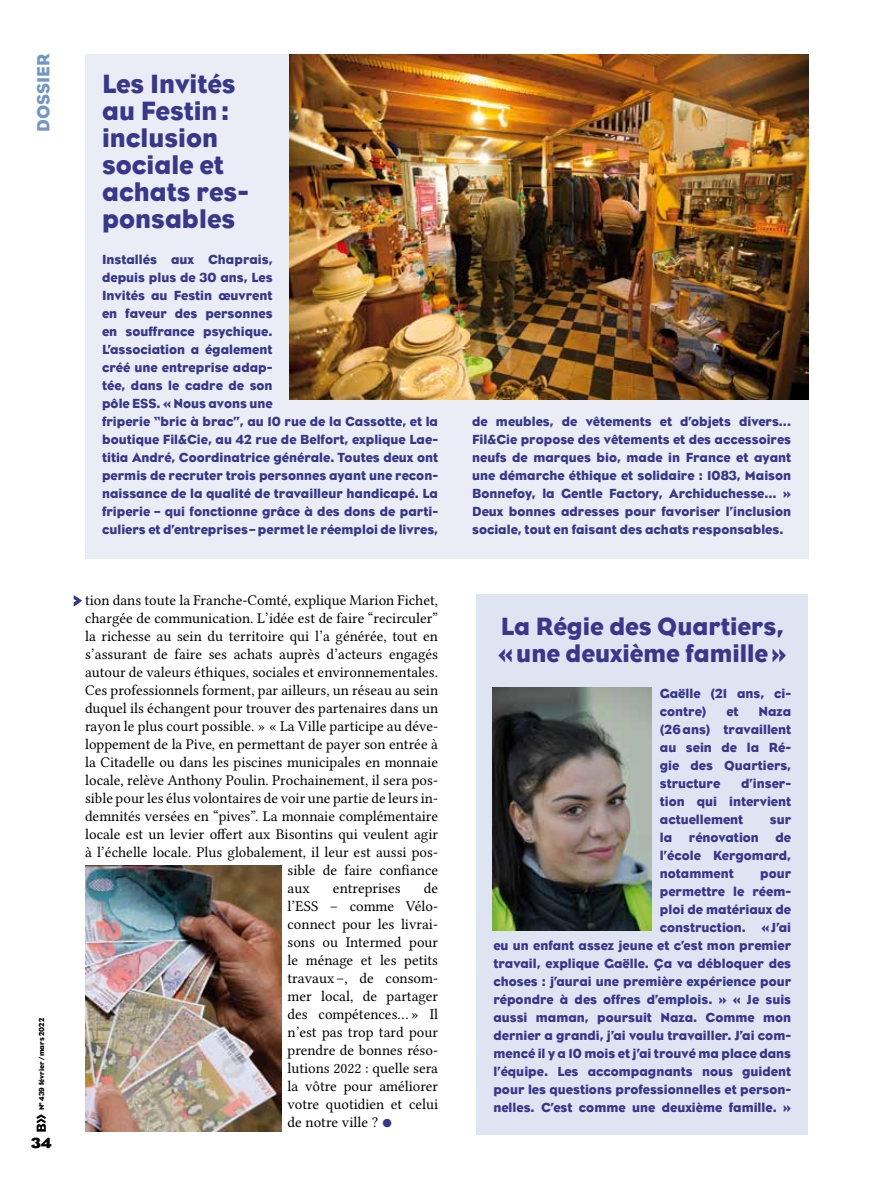
<style>
.page{position:relative;width:872px;height:1191px;background:#fff}
.page>*{position:absolute;margin:0;border:0;box-sizing:border-box;transform-origin:0 0}
.t1{font:27px/27px "Bureau Eagle";color:#38378b}
.t2{font:25.5px/27px "Bureau Eagle";color:#38378b}
.t3{font:18px "Bureau Eagle";color:#7196c9}
.t4{font:15px/18px "Lin Libertine O";color:#000;text-align:justify}
.t5{font:700 15px "Bureau Eagle";color:#000}
.t6{font:13.5px/18px "Bureau Eagle";color:#38378b;text-align:justify}
.t7{font:7.5px "Bureau Eagle";color:#000}
.s1{font-size:18px;color:#38378b}
</style>
<div class="page">
<div style="left:85px;top:54px;width:723px;height:504px;background:#eaedf6"></div>
<svg style="left:37px;top:1114px;width:9px;height:17px"></svg>
<div style="left:476px;top:594px;width:332px;height:540px;background:#dfe4f2"></div>
<img style="left:289px;top:54px;width:519px;height:346px">
<svg style="left:74px;top:595px;width:8px;height:11px"></svg>
<img style="left:85px;top:866px;width:197px;height:265px">
<img style="left:492px;top:688px;width:159px;height:242px">
<h3 class="t3" style="left:33px;top:132px;width:79px;rotate:-90deg">DOSSIER</h3>
<p class="t7" style="left:37px;top:1110px;width:94px;rotate:-90deg">N<sup>o</sup> 439 février /mars 2022</p>
<p class="t5" style="left:31px;top:1134px;width:21px">34</p>
<h1 class="t1" style="left:102px;top:70px;width:148px">Les Invités au Festin: inclusion sociale et achats res&shy;ponsables</h1>
<p class="t6" style="left:102px;top:250px;width:337px;text-align:left">Installés aux Chaprais,<br>depuis plus de 30 ans, Les<br>Invités au Festin œuvrent<br>en faveur des personnes<br>en souffrance psychique.<br>L’association a également<br>créé une entreprise adap-<br>tée, dans le cadre de son<br>pôle ESS. « Nous avons une<br>friperie “bric à brac”, au 10 rue de la Cassotte, et la boutique Fil&amp;Cie, au 42 rue de Belfort, explique Lae&shy;titia André, Coordinatrice générale. Toutes deux ont permis de recruter trois personnes ayant une recon&shy;naissance de la qualité de travailleur handicapé. La friperie – qui fonctionne grâce à des dons de parti&shy;culiers et d’entreprises– permet le réemploi de livres,</p>
<p class="t4" style="left:85px;top:591px;width:354px">tion dans toute la Franche-Comté, explique Marion Fichet,</p>
<p class="t4" style="left:85px;top:609px;width:354px">chargée de communication. L’idée est de faire “recirculer”</p>
<p class="t4" style="left:85px;top:627px;width:354px">la richesse au sein du territoire qui l’a générée, tout en</p>
<p class="t4" style="left:85px;top:645px;width:354px">s’assurant de faire ses achats auprès d’acteurs engagés</p>
<p class="t4" style="left:85px;top:663px;width:354px">autour de valeurs éthiques, sociales et environnementales.</p>
<p class="t4" style="left:85px;top:681px;width:354px">Ces professionnels forment, par ailleurs, un réseau au sein</p>
<p class="t4" style="left:85px;top:699px;width:354px">duquel ils échangent pour trouver des partenaires dans un</p>
<p class="t4" style="left:85px;top:717px;width:354px">rayon le plus court possible. » « La Ville participe au déve-</p>
<p class="t4" style="left:85px;top:735px;width:354px">loppement de la Pive, en permettant de payer son entrée à</p>
<p class="t4" style="left:85px;top:753px;width:354px">la Citadelle ou dans les piscines municipales en monnaie</p>
<p class="t4" style="left:85px;top:771px;width:354px">locale, relève Anthony Poulin. Prochainement, il sera pos-</p>
<p class="t4" style="left:85px;top:789px;width:354px">sible pour les élus volontaires de voir une partie de leurs in-</p>
<p class="t4" style="left:85px;top:807px;width:354px">demnités versées en “pives”. La monnaie complémentaire</p>
<p class="t4" style="left:85px;top:825px;width:354px">locale est un levier offert aux Bisontins qui veulent agir</p>
<p class="t4" style="left:85px;top:843px;width:354px">à l’échelle locale. Plus globalement, il leur est aussi pos-</p>
<p class="t4" style="left:287px;top:861px;width:152px">sible de faire confiance</p>
<p class="t4" style="left:287px;top:879px;width:24px">aux</p>
<p class="t4" style="left:333px;top:879px;width:69px">entreprises</p>
<p class="t4" style="left:287px;top:879px;width:152px;text-indent:136px">de l’ESS – comme Vélo&shy;connect pour les livrai&shy;sons ou Intermed pour le ménage et les petits travaux –, de consom&shy;mer local, de partager des compétences… » Il n’est pas trop tard pour prendre de bonnes réso&shy;lutions 2022 : quelle sera la vôtre pour améliorer votre quotidien et celui de notre ville ? <span class="s1">●</span></p>
<p class="t6" style="left:472px;top:412px;width:320px">de meubles, de vêtements et d’objets divers...<br>Fil&amp;Cie propose des vêtements et des accessoires neufs de marques bio, made in France et ayant une démarche éthique et solidaire : 1083, Maison Bonnefoy, la Gentle Factory, Archiduchesse... » Deux bonnes adresses pour favoriser l’inclusion sociale, tout en faisant des achats responsables.</p>
<h2 class="t2" style="left:498px;top:612px;width:290px">La Régie des Quartiers, «une deuxième famille»</h2>
<p class="t6" style="left:660px;top:684px;width:133px">Gaëlle (21 ans, ci&shy;contre)</p>
<p class="t6" style="left:660px;top:702px;width:133px;text-indent:98px">Naza (26ans) travaillent au sein de la Ré&shy;gie des Quartiers, structure</p>
<p class="t6" style="left:726px;top:702px;width:14px">et</p>
<p class="t6" style="left:660px;top:774px;width:133px;text-indent:81px">d’inser&shy;tion qui intervient actuellement</p>
<p class="t6" style="left:660px;top:810px;width:133px;text-indent:110px">sur la rénovation de l’école Kergomard, notamment</p>
<p class="t6" style="left:493px;top:864px;width:299px;text-align:right">pour<br>permettre le réem-<br>ploi de matériaux de<br>construction. «J’ai<br>eu un enfant assez jeune et c’est mon premier travail, explique Gaëlle. Ça va débloquer des choses : j’aurai une première expérience pour répondre à des offres d’emplois. » « Je suis aussi maman, poursuit Naza. Comme mon dernier a grandi, j’ai voulu travailler. J’ai com&shy;mencé il y a 10 mois et j’ai trouvé ma place dans l’équipe. Les accompagnants nous guident pour les questions professionnelles et person&shy;nelles. C’est comme une deuxième famille. »</p>
</div>
